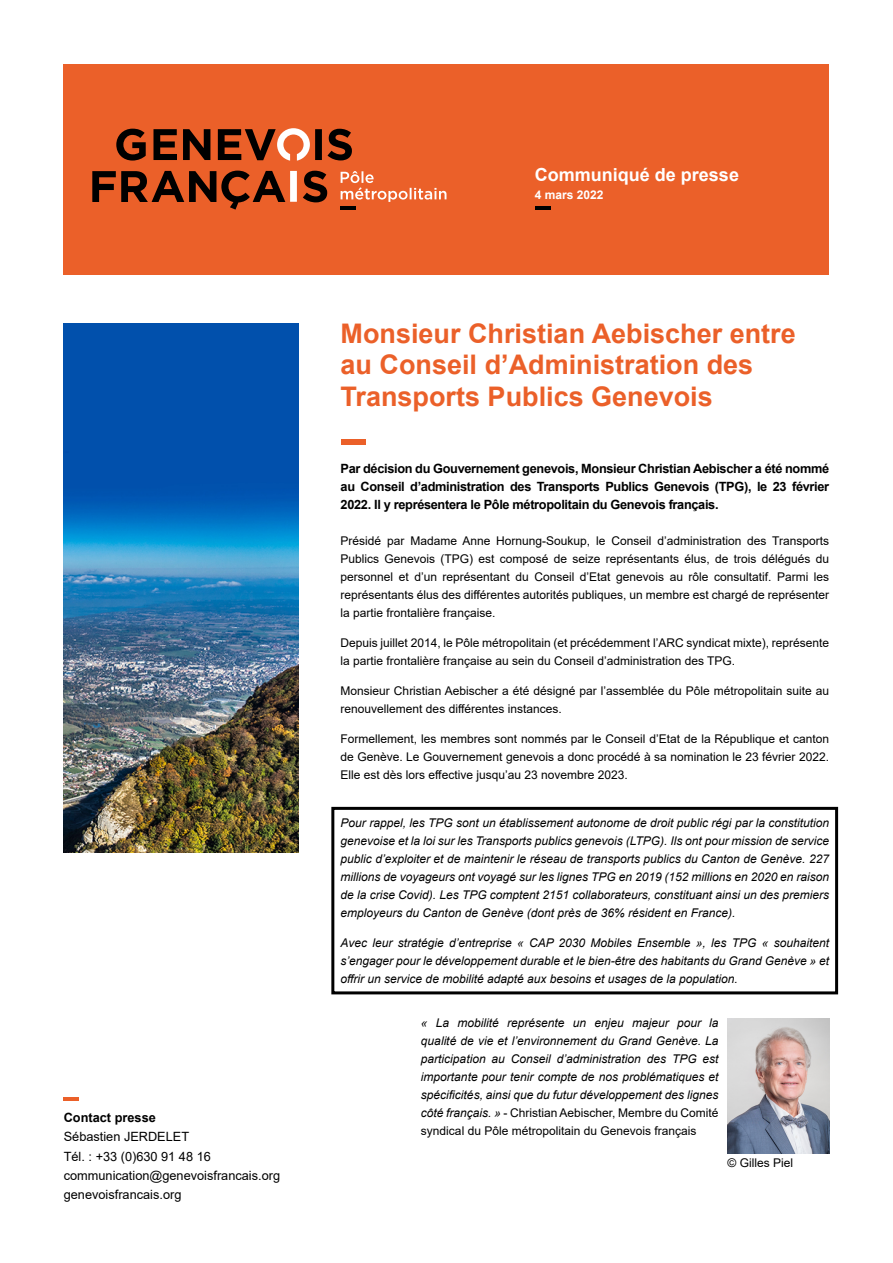
<style>
.page{position:relative;width:893px;height:1263px;background:#fff}
.page>*{position:absolute;margin:0;border:0;box-sizing:border-box;transform-origin:0 0}
.t1{font:700 27px/31.5px "Arial";color:#eb6029}
.t2{font:700 18px "Arial";color:#fff}
.t3{font:700 12.75px/18px "Arial";letter-spacing:-.025em;color:#000;text-align:justify}
.t4{font:12.75px/19.5px "Arial";color:#000}
.t5{font:700 12.75px "Arial";color:#000}
.t6{font:italic 12px/18px "Arial";color:#000;text-align:justify}
.t7{font:12px/18px "Arial";color:#000;text-align:justify}
.t8{font:700 12px "Arial";color:#fff}
.s1{font-style:normal}
</style>
<div class="page">
<div style="left:64px;top:64px;width:765px;height:210px;background:#eb6029"></div>
<svg style="left:92px;top:128px;width:354px;height:82px"></svg>
<hr style="left:535px;top:206px;width:15px;height:4px;background:#000">
<div style="left:341px;top:439px;width:24px;height:5px;background:#eb6029"></div>
<hr style="left:64px;top:1097px;width:15px;height:3px;background:#eb6029">
<img style="left:64px;top:323px;width:235px;height:529px">
<img style="left:728px;top:1018px;width:101px;height:135px">
<div style="left:331px;top:807px;width:507px;height:187px;border:3px solid #000"></div>
<p class="t5" style="left:64px;top:1108px;width:94px">Contact presse</p>
<p class="t4" style="left:64px;top:1127px;width:218px">Sébastien JERDELET<br>Tél. : +33 (0)630 91 48 16 communication@genevoisfrancais.org genevoisfrancais.org</p>
<h2 class="t2" style="left:535px;top:162px;width:206px">Communiqué de presse</h2>
<p class="t8" style="left:535px;top:186px;width:70px">4 mars 2022</p>
<h1 class="t1" style="left:341px;top:318px;width:457px">Monsieur Christian Aebischer entre au Conseil d’Administration des<br>Transports Publics Genevois</h1>
<p class="t3" style="left:341px;top:460px;width:490px">Par décision du Gouvernement genevois, Monsieur Christian Aebischer a été nommé au Conseil d’administration des Transports Publics Genevois (TPG), le 23 février 2022. Il y représentera le Pôle métropolitain du Genevois français.</p>
<p class="t7" style="left:341px;top:532px;width:490px">Présidé par Madame Anne Hornung-Soukup, le Conseil d’administration des Transports Publics Genevois (TPG) est composé de seize représentants élus, de trois délégués du personnel et d’un représentant du Conseil d’Etat genevois au rôle consultatif. Parmi les représentants élus des différentes autorités publiques, un membre est chargé de représenter la partie frontalière française.</p>
<p class="t7" style="left:341px;top:634px;width:490px">Depuis juillet 2014, le Pôle métropolitain (et précédemment l’ARC syndicat mixte), représente la partie frontalière française au sein du Conseil d’administration des TPG.</p>
<p class="t7" style="left:341px;top:682px;width:490px">Monsieur Christian Aebischer a été désigné par l’assemblée du Pôle métropolitain suite au renouvellement des différentes instances.</p>
<p class="t7" style="left:341px;top:730px;width:490px">Formellement, les membres sont nommés par le Conseil d’Etat de la République et canton de Genève. Le Gouvernement genevois a donc procédé à sa nomination le 23 février 2022.<br>Elle est dès lors effective jusqu’au 23 novembre 2023.</p>
<p class="t6" style="left:341px;top:814px;width:490px">Pour rappel, les TPG sont un établissement autonome de droit public régi par la constitution genevoise et la loi sur les Transports publics genevois (LTPG). Ils ont pour mission de service public d’exploiter et de maintenir le réseau de transports publics du Canton de Genève. 227 millions de voyageurs ont voyagé sur les lignes TPG en 2019 (152 millions en 2020 en raison de la crise Covid). Les TPG comptent 2151 collaborateurs, constituant ainsi un des premiers employeurs du Canton de Genève (dont près de 36% résident en France).</p>
<p class="t6" style="left:341px;top:934px;width:490px">Avec leur stratégie d’entreprise « CAP 2030 Mobiles Ensemble », les TPG « souhaitent s’engager pour le développement durable et le bien-être des habitants du Grand Genève » et offrir un service de mobilité adapté aux besoins et usages de la population.</p>
<p class="t6" style="left:421px;top:1014px;width:299px">« La mobilité représente un enjeu majeur pour la qualité de vie et l’environnement du Grand Genève. La participation au Conseil d’administration des TPG est importante pour tenir compte de nos problématiques et spécificités, ainsi que du futur développement des lignes côté français. » <span class="s1">- Christian Aebischer, Membre du Comité syndical du Pôle métropolitain du Genevois français</span></p>
<p class="t7" style="left:728px;top:1153px;width:67px">© Gilles Piel</p>
</div>
